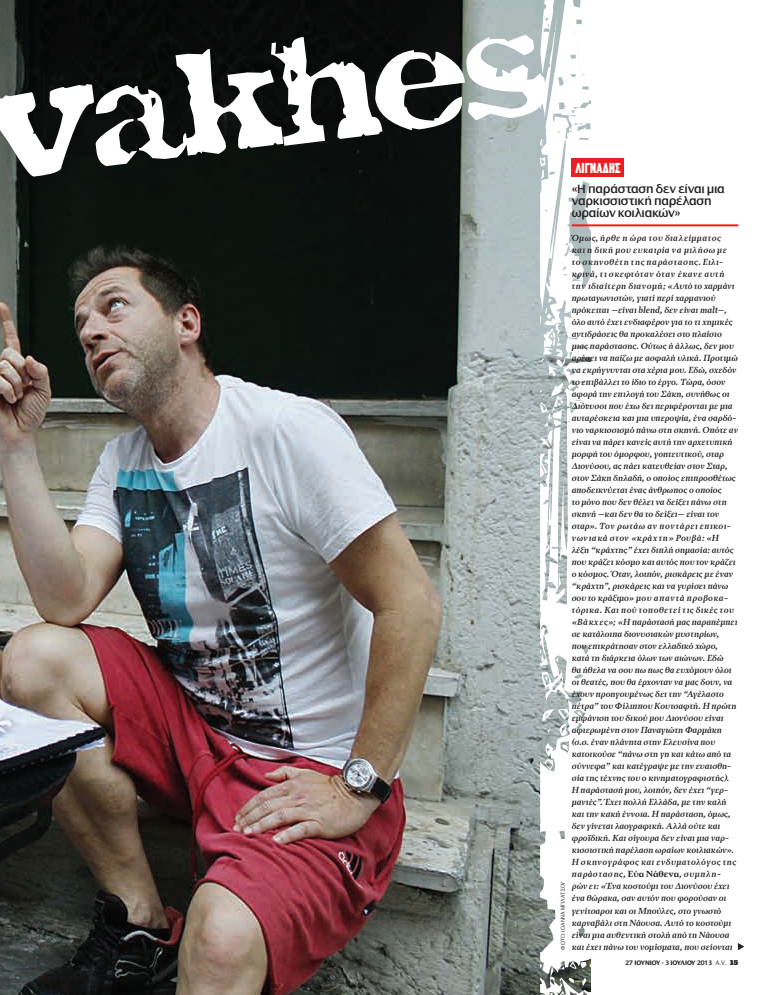
<style>
.page{position:relative;width:782px;height:995px;background:#fff}
.page>*{position:absolute;margin:0;border:0;box-sizing:border-box;transform-origin:0 0}
.t1{font:900 condensed 14px "CF Din";letter-spacing:.015em;color:#fff}
.KAPELAKI_vialog{font:13px/12px "Vialog Regular";letter-spacing:-.01em;color:#231f20}
.BODY_TEXTprensa{font:italic 600 9px/12px "Prensa Hellenic";color:#231f20}
.t2{font:700 7px "Vialog";color:#231f20}
.t3{font:300 6px "Vialog";letter-spacing:.01em;color:#231f20}
.s1{font-style:normal}
.s2{font-weight:800;font-style:normal}
.s3{font-weight:300}
.s4{font-family:"AV Giza Bold Seven Five";font-weight:400}
</style>
<div class="page">
<img style="left:0;top:0;width:540px;height:994px">
<svg style="left:540px;top:0;width:199px;height:994px"></svg>
<hr style="left:572px;top:224px;width:166px;height:2px;background:#ee1d23">
<div style="left:572px;top:159px;width:52px;height:18px;background:#ee1d23"></div>
<svg style="left:738px;top:942px;width:6px;height:8px"></svg>
<svg style="left:0;top:35px;width:547px;height:142px;fill:#0d120f"></svg>
<p class="t1" style="left:575px;top:160px;width:47px">Λιγνάδης</p>
<p class="KAPELAKI_vialog" style="left:572px;top:183px;width:154px">«Η παράσταση δεν είναι µια ναρκισσιστική παρέλαση ωραίων κοιλιακών»</p>
<p class="BODY_TEXTprensa" style="left:572px;top:232px;width:168px"><span class="s1">Όµως, ήρθε η ώρα του διαλείµµατος<br>και η δική µου ευκαιρία να µιλήσω µε το σκηνοθέτη της παράστασης. Ειλι&shy;κρινά, τι σκεφτόταν όταν έκανε αυτή την ιδιαίτερη διανοµή;</span> «Αυτό το χαρμάνι πρωταγωνιστών, γιατί περί χαρμανιού πρόκειται –είναι blend, δεν είναι malt–, όλο αυτό έχει ενδιαφέρον για το τι χημικές αντιδράσεις θα προκαλέσει στο πλαίσιο μιας παράστασης. Ούτως ή άλλως, δεν μου αρέσει να παίζω με ασφαλή υλικά. Προτιμώ να εκρήγνυνται στα χέρια μου. Εδώ, σχεδόν το επιβάλλει το ίδιο το έργο. Τώρα, όσον αφορά την επιλογή του Σάκη, συνήθως οι Διόνυσοι που έχω δει περιφέρονται με μια αυταρέσκεια και μια υπεροψία, ένα σαρδό&shy;νιο ναρκισσισμό πάνω στη σκηνή. Οπότε αν είναι να πάρει κανείς αυτή την αρχετυπική μορφή του όμορφου, γοητευτικού, σταρ Διονύσου, ας πάει κατευθείαν στον Σταρ, στον Σάκη δηλαδή, ο οποίος επιπροσθέτως αποδεικνύεται ένας άνθρωπος ο οποίος<br>το μόνο που δεν θέλει να δείξει πάνω στη σκηνή –και δεν θα το δείξει– είναι τον σταρ». <span class="s1">Τον ρωτάω αν ποντάρει επικοι&shy;νωνιακά στον «κράχτη» Ρουβά:</span> «Η λέξη “κράχτης” έχει διπλή σημασία: αυτός που κράζει κόσμο και αυτός που τον κράζει ο κόσμος. Όταν, λοιπόν, ρισκάρεις με έναν “κράχτη”, ρισκάρεις και να γυρίσει πάνω σου το κράξιμο» <span class="s1">µου απαντά προβοκα&shy;τόρικα. Και πού τοποθετεί τις δικές του «Βάκχες»;</span> «Η παράστασή μας παραπέμπει σε κατάλοιπα διονυσιακών μυστηρίων,<br>που επικράτησαν στον ελλαδικό χώρο, κατά τη διάρκεια όλων των αιώνων. Εδώ<br>θα ήθελα να σου πω πως θα ευχόμουν όλοι οι θεατές, που θα έρχονταν να μας δουν, να έχουν προηγουμένως δει την “Αγέλαστο πέτρα” του Φίλιππου Κουτσαφτή. Η πρώτη εμφάνιση του δικού μου Διονύσου είναι αφιερωμένη στον Παναγιώτη Φαρμάκη (σ.σ. έναν πλάνητα στην Ελευσίνα που κατοικούσε “πάνω στη γη και κάτω από τα σύννεφα<span class="s1">”</span> και κατέγραψε με την ευαισθη&shy;σία της τέχνης του ο κινηματογραφιστής).<br>Η παράστασή μου, λοιπόν, δεν έχει “γερ&shy;μανιές”. Έχει πολλή Ελλάδα, με την καλή και την κακή έννοια. Η παράσταση, όμως, δεν γίνεται λαογραφική. Αλλά ούτε και φροϊδική. Και σίγουρα δεν είναι μια ναρ&shy;κισσιστική παρέλαση ωραίων κοιλιακών».<br><span class="s1">Η σκηνογράφος και ενδυµατολόγος της παράσ τασης,</span> <span class="s2">Εύα Νάθενα</span><span class="s1">, συµπλη&shy;ρών ει:</span> «Ένα κοστούμι του Διονύσου έχει ένα θώρακα, σαν αυτόν που φορούσαν οι γενίτσαροι και οι Μπούλες, στο γνωστό καρναβάλι στη Νάουσα. Αυτό το κοστούμι είναι μια αυθεντική στολή από τη Νάουσα και έχει πάνω του νομίσματα, που σείονται</p>
<p class="t3" style="left:560px;top:949px;width:70px;rotate:-90deg">ΦΩΤΟ: ΙΩΑΝΝΑ ΜΠΛΑΤΣΟΥ</p>
<p class="t2" style="left:625px;top:959px;width:52px">27 ΙΟΥΝΙΟΥ - 3 Ιουλιου</p>
<p class="t2" style="left:697px;top:959px;width:43px">2013 <span class="s3">A.V.</span> <span class="s4">15</span></p>
</div>
